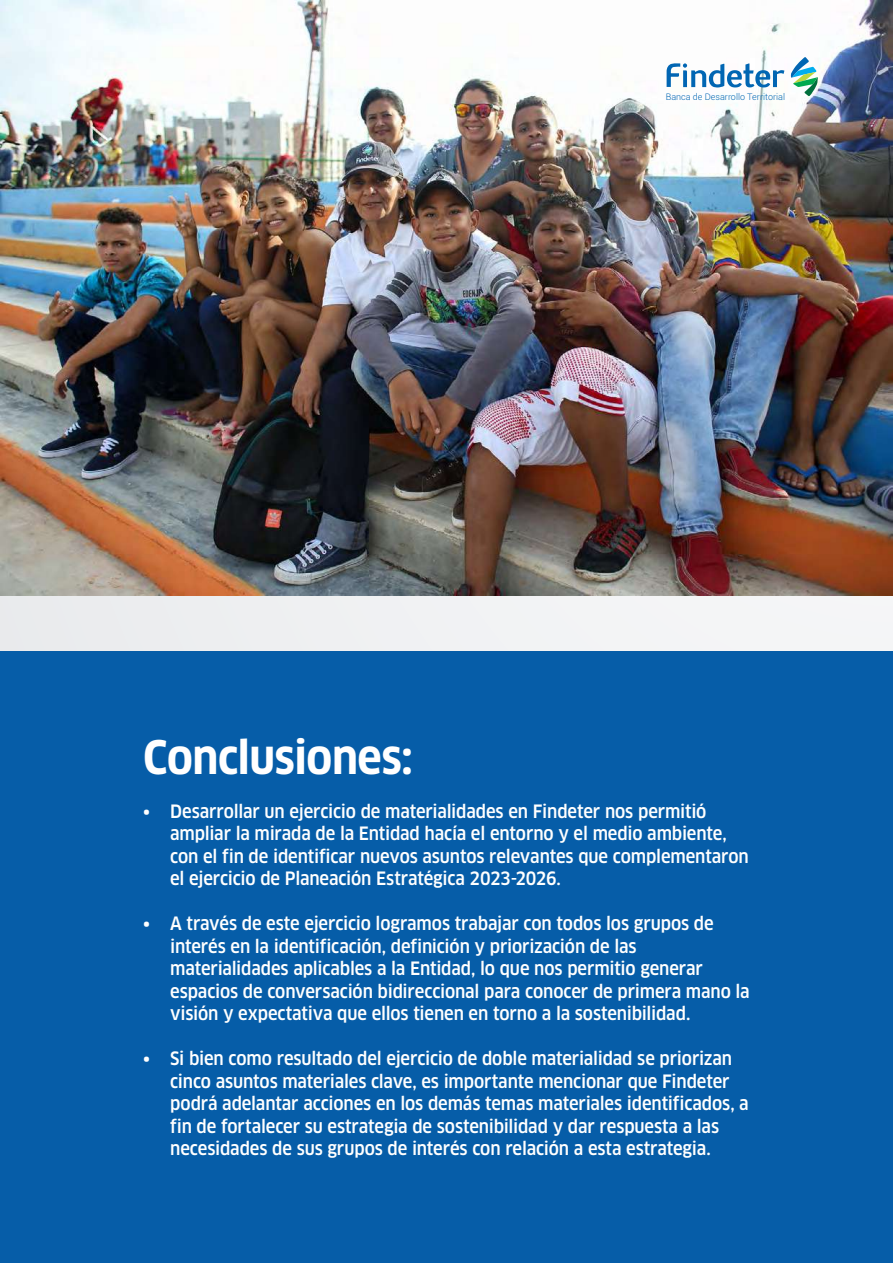
<style>
.page{position:relative;width:893px;height:1263px;background:#f1f2f3}
.page>*{position:absolute;margin:0;border:0;box-sizing:border-box;transform-origin:0 0}
.t1{font:700 45px "Clan Pro Narr";letter-spacing:-.015em;color:#fff}
.t2{font:500 18px/22.5px "Clan Pro Narr";letter-spacing:-.01em;color:#fff}
.t3{font:300 9px "Roboto";color:#0166b3}
</style>
<div class="page">
<div style="left:0;top:652px;width:893px;height:611px;background:#065da8"></div>
<img style="left:0;top:0;width:893px;height:595px">
<svg style="left:791px;top:57px;width:27px;height:39px"></svg>
<svg style="left:667px;top:63px;width:117px;height:25px"></svg>
<p class="t3" style="left:666px;top:91px;width:121px">Banca de Desarrollo Territorial</p>
<h1 class="t1" style="left:143px;top:731px;width:271px">Conclusiones:</h1>
<p class="t2" style="left:170px;top:800px;width:580px;text-indent:-27px">• Desarrollar un ejercicio de materialidades en Findeter nos permitió ampliar la mirada de la Entidad hacía el entorno y el medio ambiente, con el fin de identificar nuevos asuntos relevantes que complementaron el ejercicio de Planeación Estratégica 2023-2026.</p>
<p class="t2" style="left:170px;top:912px;width:581px;text-indent:-27px">• A través de este ejercicio logramos trabajar con todos los grupos de interés en la identificación, definición y priorización de las materialidades aplicables a la Entidad, lo que nos permitio generar espacios de conversación bidireccional para conocer de primera mano la visión y expectativa que ellos tienen en torno a la sostenibilidad.</p>
<p class="t2" style="left:170px;top:1047px;width:580px;text-indent:-27px">• Si bien como resultado del ejercicio de doble materialidad se priorizan cinco asuntos materiales clave, es importante mencionar que Findeter podrá adelantar acciones en los demás temas materiales identificados, a fin de fortalecer su estrategia de sostenibilidad y dar respuesta a las necesidades de sus grupos de interés con relación a esta estrategia.</p>
</div>
